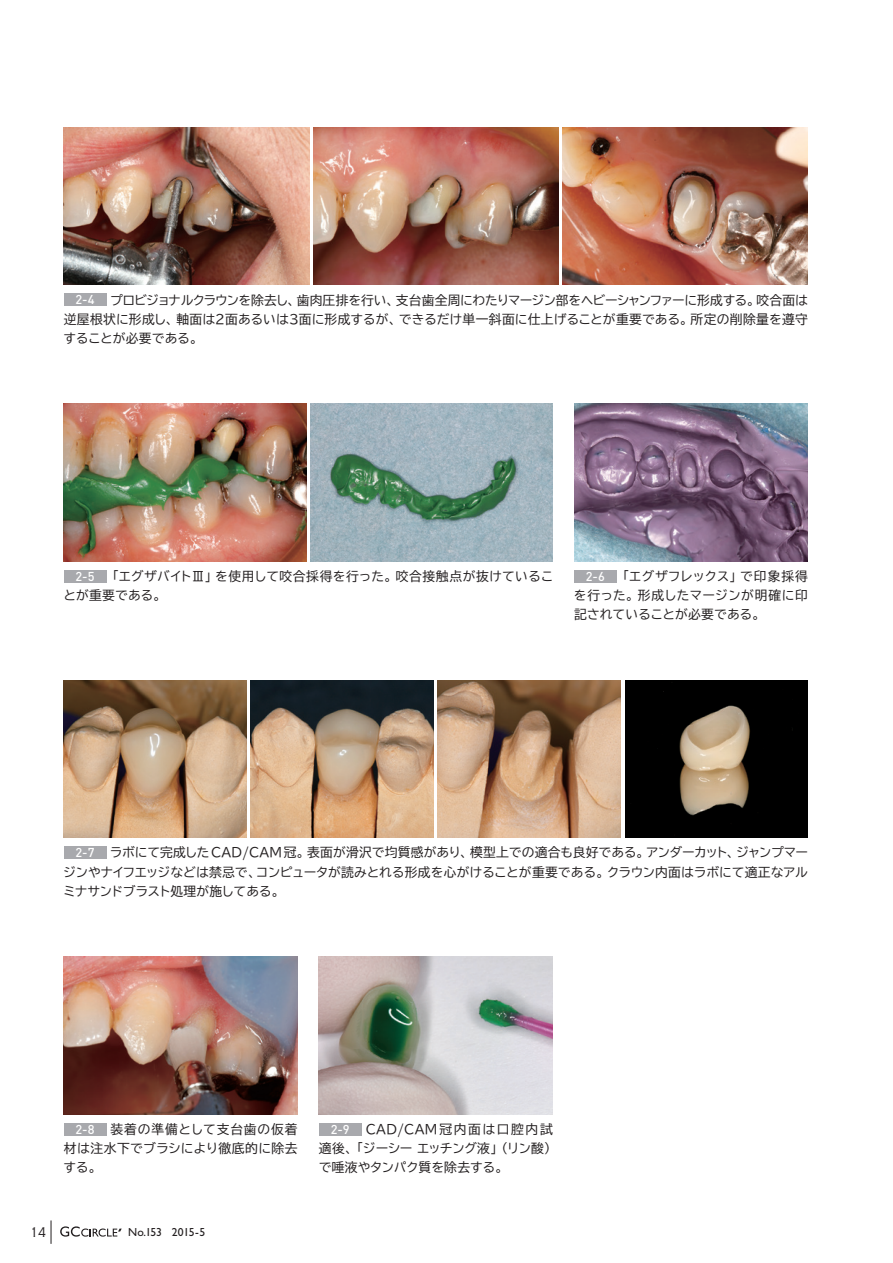
<style>
.page{position:relative;width:893px;height:1263px;background:#fff}
.page>*{position:absolute;margin:0;border:0;box-sizing:border-box;transform-origin:0 0}
.t1{font:13.35px "Copperplate Gothic Std 29 AB";color:#231f20}
.t2{font:12.75px/19.2px "TBUD Go Std";letter-spacing:.015em;color:#231f20;text-align:justify}
.t3{font:500 12.75px "DINOT";color:#fff}
.t4{font:11.7px "Gill Sans Std";letter-spacing:-.02em;color:#231f20}
</style>
<div class="page">
<div style="left:64px;top:293px;width:42px;height:13px;background:#a8a9ad"></div>
<img style="left:64px;top:128px;width:245px;height:157px">
<img style="left:313px;top:128px;width:245px;height:157px">
<img style="left:563px;top:128px;width:245px;height:157px">
<div style="left:64px;top:570px;width:42px;height:13px;background:#a8a9ad"></div>
<img style="left:64px;top:404px;width:242px;height:157px">
<img style="left:310px;top:404px;width:243px;height:157px">
<div style="left:574px;top:570px;width:43px;height:13px;background:#a8a9ad"></div>
<div style="left:64px;top:1123px;width:42px;height:12px;background:#a8a9ad"></div>
<div style="left:319px;top:1123px;width:42px;height:12px;background:#a8a9ad"></div>
<img style="left:574px;top:404px;width:234px;height:157px">
<img style="left:64px;top:957px;width:234px;height:157px">
<img style="left:319px;top:957px;width:234px;height:157px">
<div style="left:64px;top:846px;width:42px;height:13px;background:#a8a9ad"></div>
<img style="left:64px;top:680px;width:183px;height:158px">
<img style="left:251px;top:680px;width:183px;height:158px">
<img style="left:438px;top:680px;width:183px;height:158px">
<img style="left:625px;top:680px;width:183px;height:158px">
<svg style="left:51px;top:1220px;width:1px;height:24px"></svg>
<svg style="left:60px;top:1226px;width:62px;height:10px"></svg>
<p class="t2" style="left:64px;top:290px;width:746px;text-indent:47px">プロビジョナルクラウンを除去し、歯肉圧排を行い、支台歯全周にわたりマージン部をヘビーシャンファーに形成する。咬合面は逆屋根状に形成し、軸面は2面あるいは3面に形成するが、できるだけ単一斜面に仕上げることが重要である。所定の削除量を遵守することが必要である。</p>
<p class="t3" style="left:76px;top:291px;width:21px">2-4</p>
<p class="t2" style="left:63px;top:566px;width:491px;text-indent:43px">「エグザバイトⅢ」を使用して咬合採得を行った。咬合接触点が抜けていることが重要である。</p>
<p class="t3" style="left:76px;top:567px;width:21px">2-5</p>
<p class="t2" style="left:574px;top:566px;width:236px;text-indent:43px">「エグザフレックス」で印象採得を行った。形成したマージンが明確に印記されていることが必要である。</p>
<p class="t3" style="left:586px;top:567px;width:21px">2-6</p>
<p class="t2" style="left:63px;top:843px;width:747px;text-indent:47px">ラボにて完成したCAD/CAM冠。表面が滑沢で均質感があり、模型上での適合も良好である。アンダーカット、ジャンプマージンやナイフエッジなどは禁忌で、コンピュータが読みとれる形成を心がけることが重要である。クラウン内面はラボにて適正なアルミナサンドブラスト処理が施してある。</p>
<p class="t3" style="left:76px;top:844px;width:21px">2-7</p>
<p class="t2" style="left:64px;top:1119px;width:236px;text-indent:47px">装着の準備として支台歯の仮着材は注水下でブラシにより徹底的に除去する。</p>
<p class="t2" style="left:319px;top:1119px;width:240px;text-align:left;text-indent:47px">CAD/CAM冠内面は口腔内試適後、「ジーシー エッチング液」（リン酸）で唾液やタンパク質を除去する。</p>
<p class="t3" style="left:76px;top:1120px;width:21px">2-8</p>
<p class="t3" style="left:331px;top:1120px;width:21px">2-9</p>
<p class="t1" style="left:30px;top:1224px;width:18px">14</p>
<p class="t4" style="left:128px;top:1226px;width:79px">No.153 2015-5</p>
</div>
